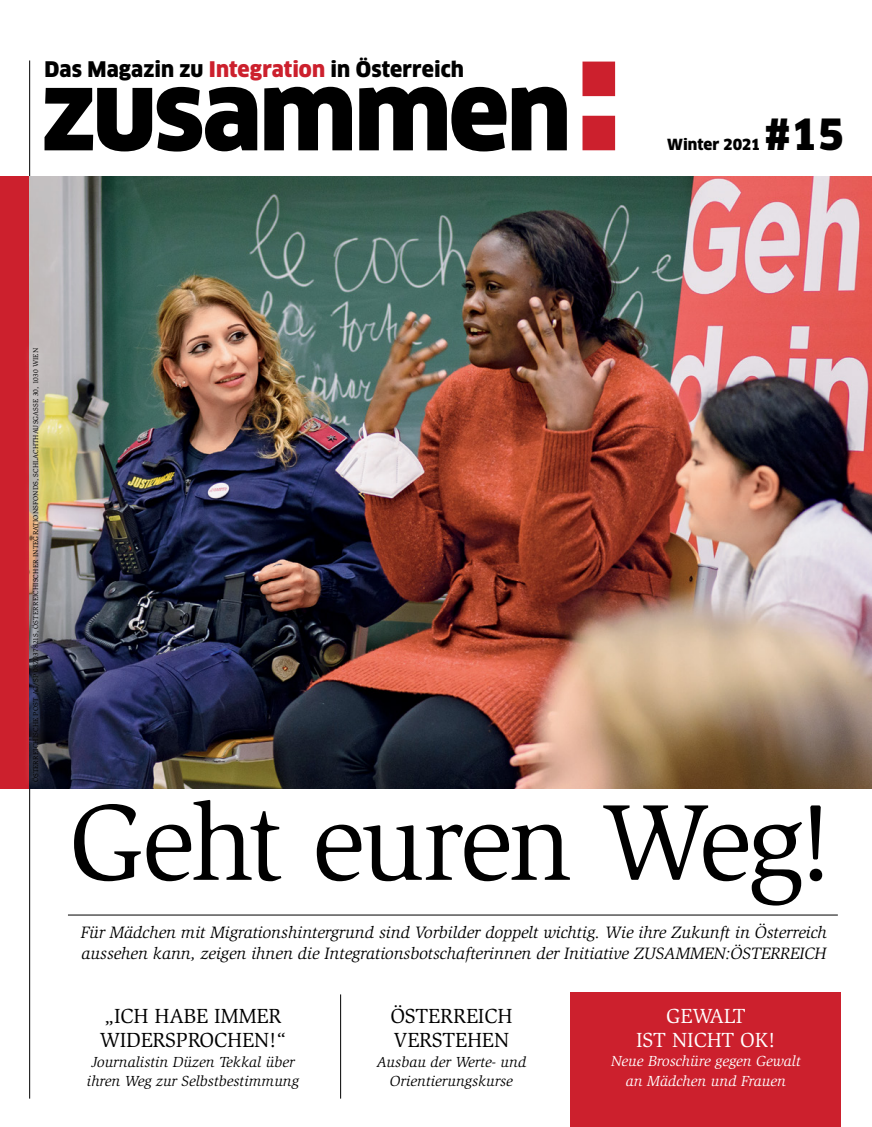
<style>
.page{position:relative;width:872px;height:1127px;background:#fff}
.page>*{position:absolute;margin:0;border:0;box-sizing:border-box;transform-origin:0 0}
.t1{font:111px "Slimbach Std";letter-spacing:-.04em;color:#000}
.t2{font:900 102px "Clan Pro";letter-spacing:-.025em;color:#000}
.t3{font:900 42px "Clan Pro";color:#000}
.t4{font:21px/24px "Slimbach Std";letter-spacing:-.01em;color:#000}
.t5{font:900 21px "Clan Pro";color:#000}
.t6{font:21px/24px "Slimbach Std";letter-spacing:-.01em;color:#fff;text-align:center}
.t7{font:italic 16.95px/20.4px "Slimbach Std";letter-spacing:-.005em;color:#000}
.t8{font:italic 15px/19.5px "Slimbach Std";color:#000;text-align:center}
.t9{font:italic 15px/19.5px "Slimbach Std";color:#fff;text-align:center}
.t10{font:900 15px "Clan Pro";color:#000}
.t11{font:7.2px "Slimbach Std";letter-spacing:.02em;color:#000}
.s1{color:#cc202d}
</style>
<div class="page">
<div style="left:570px;top:993px;width:271px;height:134px;background:#cc202d"></div>
<hr style="left:29px;top:60px;width:1px;height:1038px;background:#000">
<hr style="left:340px;top:994px;width:1px;height:104px;background:#000">
<hr style="left:68px;top:915px;width:770px;height:1px;background:#000">
<div style="left:0;top:176px;width:30px;height:613px;background:#cc202d"></div>
<svg style="left:582px;top:62px;width:33px;height:88px"></svg>
<img style="left:29px;top:176px;width:843px;height:613px">
<svg style="left:28px;top:339px;width:19px;height:452px;background:#8f817a"></svg>
<p class="t5" style="left:45px;top:57px;width:421px">Das Magazin zu <span class="s1">Integration</span> in Österreich</p>
<h2 class="t2" style="left:41px;top:52px;width:531px">zusammen</h2>
<p class="t11" style="left:32px;top:782px;width:436px;rotate:-90deg">ÖSTERREICHISCHE POST AG/SP 08Z037821S, ÖSTERREICHISCHER INTEGRATIONSFONDS, SCHLACHTHAUSGASSE 30, 1030 WIEN</p>
<h3 class="t3" style="left:764px;top:110px;width:82px">#15</h3>
<p class="t10" style="left:667px;top:136px;width:95px">Winter 2021</p>
<h1 class="t1" style="left:69px;top:779px;width:768px">Geht euren Weg!</h1>
<p class="t7" style="left:81px;top:922px;width:747px">Für Mädchen mit Migrationshintergrund sind Vorbilder doppelt wichtig. Wie ihre Zukunft in Österreich aussehen kann, zeigen ihnen die Integrationsbotschafterinnen der Initiative ZUSAMMEN:ÖSTERREICH</p>
<p class="t4" style="left:99px;top:1004px;width:189px">„ICH HABE IMMER<br>WIDERSPROCHEN!“</p>
<p class="t8" style="left:87px;top:1052px;width:214px;text-align:left">Journalistin Düzen Tekkal über ihren Weg zur Selbstbestimmung</p>
<p class="t4" style="left:390px;top:1004px;width:124px">ÖSTERREICH<br>VERSTEHEN</p>
<p class="t8" style="left:376px;top:1052px;width:151px">Ausbau der Werte- und<br>Orientierungskurse</p>
<p class="t6" style="left:636px;top:1003px;width:141px">GEWALT<br>IST NICHT OK!</p>
<p class="t9" style="left:611px;top:1051px;width:191px">Neue Broschüre gegen Gewalt an Mädchen und Frauen</p>
</div>
